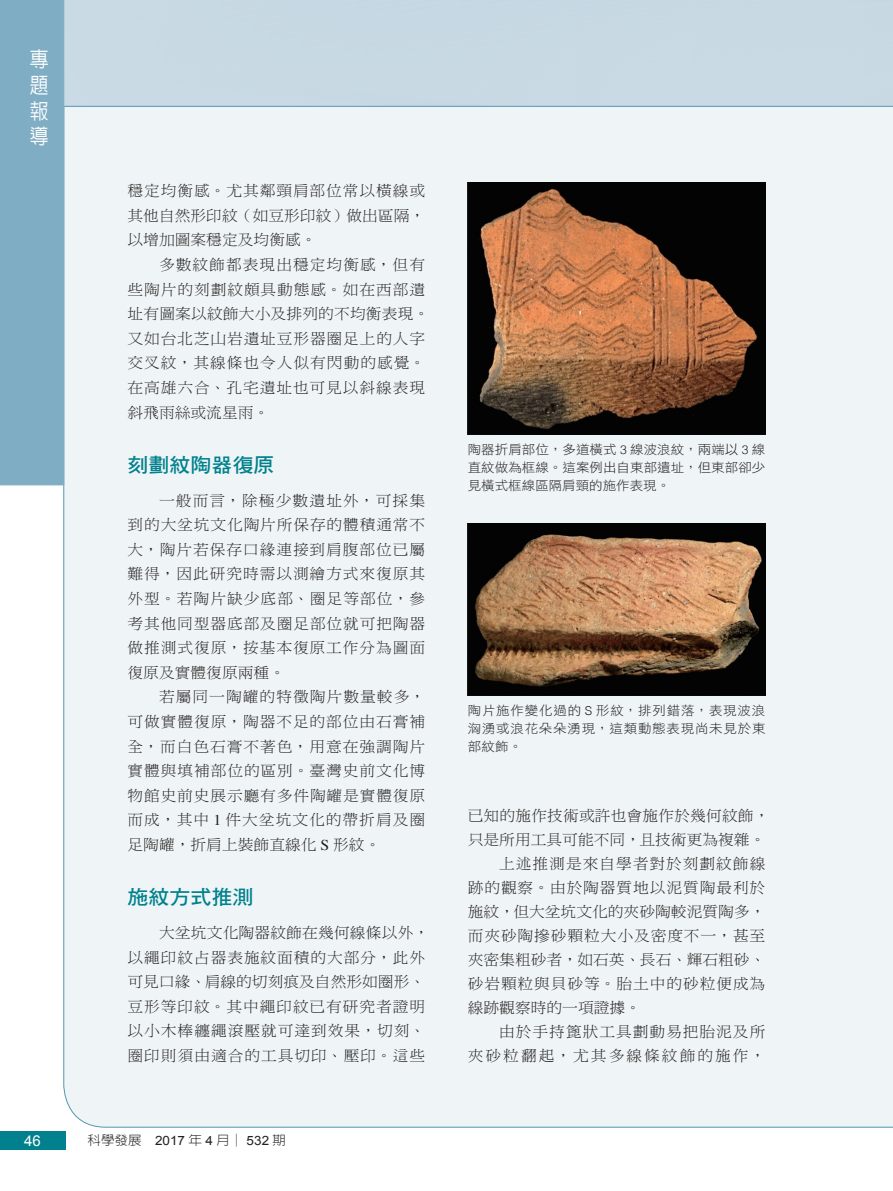
<style>
.page{position:relative;width:893px;height:1191px;background:#fff}
.page>*{position:absolute;margin:0;border:0;box-sizing:border-box;transform-origin:0 0}
.t1{font:500 21px/25.7px "AR New Hei B5";color:#fff;text-align:justify;scale:.9 1}
.專題_內文大標{font:19.95px "DF Hei Std W7";color:#00818d;scale:1.05 1}
.A_內文{font:15px/24.6px "DF Ming Std W3";letter-spacing:.055em;color:#231f20;text-align:justify;scale:1.05 1}
.A_內文-2{font:15px/24px "DF Ming Std W3";letter-spacing:.01em;color:#231f20;scale:1.05 1}
.左頁碼{font:15px "Arial";color:#fff}
.圖說{font:12.9px/18px "DF Hei Std W3";letter-spacing:.005em;color:#231f20;text-align:justify;scale:1.05 1}
.科學發展__年月_期{font:300 12.9px "AR New Hei B5";color:#231f20;scale:1.05 1}
.s1{font-family:"Times"}
.s2{font-family:"Arial";font-weight:400}
.s3{font-family:"Helvetica";font-weight:300;font-size:12.3px}
</style>
<div class="page">
<div style="left:63px;top:107px;width:830px;height:1021px;background:#eff5f6"></div>
<hr style="left:0;top:106px;width:893px;height:1px;background:#5597b0">
<div style="left:0;top:0;width:64px;height:485px;background:#7fadc4"></div>
<div style="left:0;top:1131px;width:65px;height:18px;background:#00818d"></div>
<img style="left:468px;top:183px;width:297px;height:251px">
<img style="left:468px;top:523px;width:297px;height:172px">
<h1 class="t1" style="left:30px;top:47px;width:22px">專題報導</h1>
<p class="A_內文" style="left:128px;top:178px;width:285px">穩定均衡感。尤其鄰頸肩部位常以橫線或其他自然形印紋（如豆形印紋）做出區隔，以增加圖案穩定及均衡感。</p>
<p class="A_內文" style="left:128px;top:252px;width:289px;text-align:left;text-indent:31px">多數紋飾都表現出穩定均衡感，但有些陶片的刻劃紋頗具動態感。如在西部遺址有圖案以紋飾大小及排列的不均衡表現。又如台北芝山岩遺址豆形器圈足上的人字交叉紋，其線條也令人似有閃動的感覺。在高雄六合、孔宅遺址也可見以斜線表現斜飛雨絲或流星雨。</p>
<p class="專題_內文大標" style="left:128px;top:454px;width:141px">刻劃紋陶器復原</p>
<p class="A_內文" style="left:128px;top:487px;width:285px;text-indent:31px">一般而言，除極少數遺址外，可採集到的大坌坑文化陶片所保存的體積通常不大，陶片若保存口緣連接到肩腹部位已屬難得，因此研究時需以測繪方式來復原其外型。若陶片缺少底部、圈足等部位，參考其他同型器底部及圈足部位就可把陶器做推測式復原，按基本復原工作分為圖面復原及實體復原兩種。</p>
<p class="A_內文" style="left:128px;top:684px;width:285px;text-indent:31px">若屬同一陶罐的特徵陶片數量較多，可做實體復原，陶器不足的部位由石膏補全，而白色石膏不著色，用意在強調陶片實體與填補部位的區別。臺灣史前文化博物館史前史展示廳有多件陶罐是實體復原而成，其中 <span class="s1">1</span> 件大坌坑文化的帶折肩及圈足陶罐，折肩上裝飾直線化 <span class="s1">S</span> 形紋。</p>
<p class="專題_內文大標" style="left:128px;top:886px;width:121px">施紋方式推測</p>
<p class="A_內文" style="left:128px;top:920px;width:289px;text-align:left;text-indent:31px">大坌坑文化陶器紋飾在幾何線條以外，以繩印紋占器表施紋面積的大部分，此外可見口緣、肩線的切刻痕及自然形如圈形、豆形等印紋。其中繩印紋已有研究者證明以小木棒纏繩滾壓就可達到效果，切刻、圈印則須由適合的工具切印、壓印。這些</p>
<p class="左頁碼" style="left:24px;top:1131px;width:18px">46</p>
<p class="科學發展__年月_期" style="left:88px;top:1134px;width:190px">科學發展 <span class="s2">2017</span> 年 <span class="s2">4</span> 月│ <span class="s2">532</span> 期</p>
<p class="圖說" style="left:468px;top:440px;width:285px">陶器折肩部位，多道橫式 <span class="s3">3</span> 線波浪紋，兩端以 <span class="s3">3</span> 線直紋做為框線。這案例出自東部遺址，但東部卻少見橫式框線區隔肩頸的施作表現。</p>
<p class="圖說" style="left:468px;top:701px;width:285px">陶片施作變化過的 <span class="s3">S</span> 形紋，排列錯落，表現波浪洶湧或浪花朵朵湧現，這類動態表現尚未見於東部紋飾。</p>
<p class="A_內文-2" style="left:468px;top:803px;width:289px">已知的施作技術或許也會施作於幾何紋飾，只是所用工具可能不同，且技術更為複雜。</p>
<p class="A_內文" style="left:468px;top:851px;width:285px;line-height:24px;text-indent:31px">上述推測是來自學者對於刻劃紋飾線跡的觀察。由於陶器質地以泥質陶最利於施紋，但大坌坑文化的夾砂陶較泥質陶多，而夾砂陶摻砂顆粒大小及密度不一，甚至夾密集粗砂者，如石英、長石、輝石粗砂、砂岩顆粒與貝砂等。胎土中的砂粒便成為線跡觀察時的一項證據。</p>
<p class="A_內文" style="left:468px;top:1019px;width:285px;line-height:24px;text-align:right">由於手持篦狀工具劃動易把胎泥及所<br>夾砂粒翻起，尤其多線條紋飾的施作，</p>
</div>
